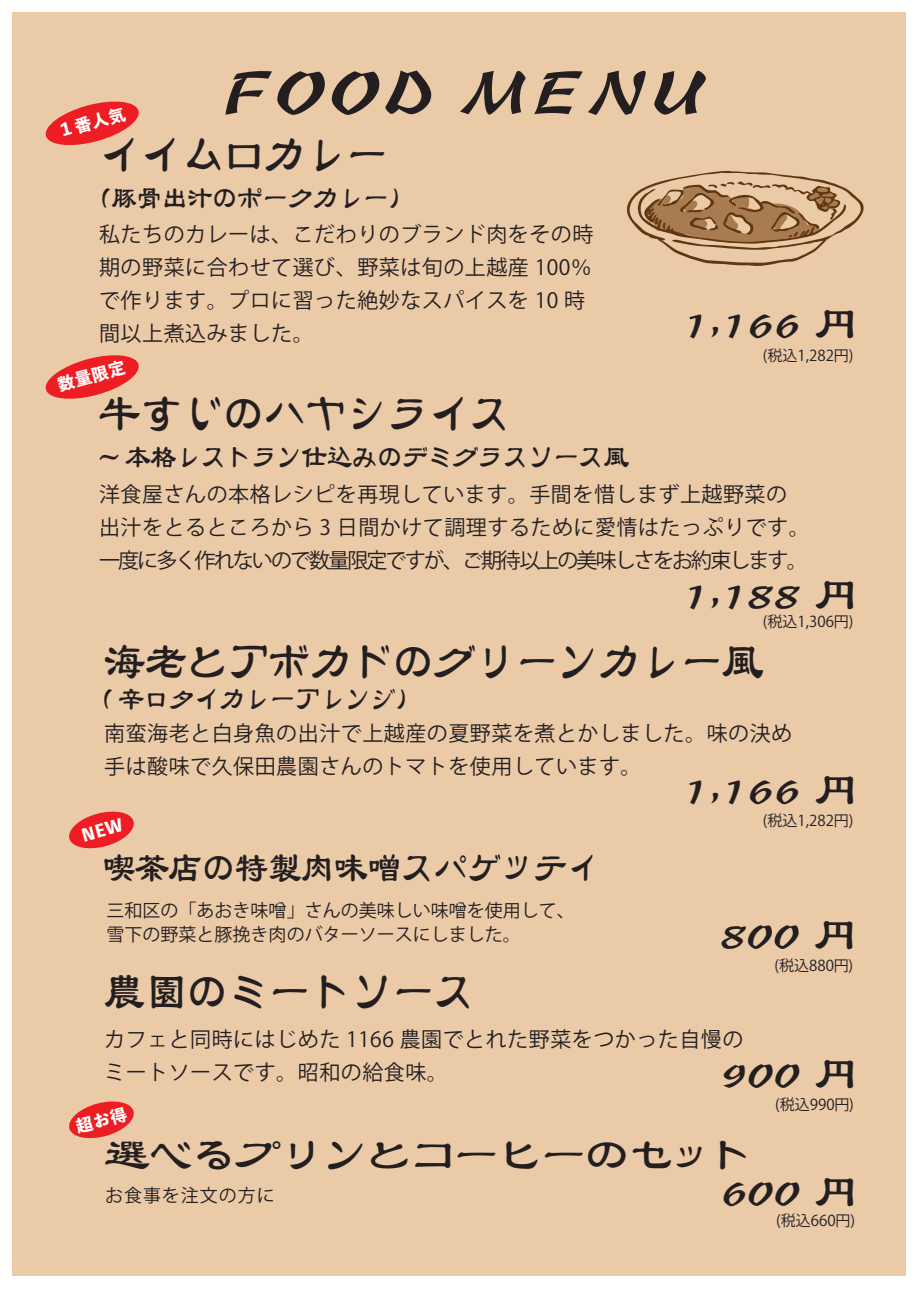
<style>
.page{position:relative;width:919px;height:1289px;background:#fff}
.page>*{position:absolute;margin:0;border:0;box-sizing:border-box;transform-origin:0 0}
.t1{font:87.15px "ST Baoli TC";color:#231f20}
.t2{font:54px "ST Baoli TC";letter-spacing:-.01em;color:#231f20;scale:.77 1}
.t3{font:47.55px "ST Baoli TC";color:#231f20}
.t4{font:46.5px "ST Baoli TC";letter-spacing:-.065em;color:#231f20}
.t5{font:43.5px "ST Baoli TC";letter-spacing:-.01em;color:#231f20;scale:.77 1}
.t6{font:33px "ST Baoli TC";letter-spacing:-.01em;color:#231f20;scale:.77 1}
.t7{font:21px/33px "Koz Go Pr 6 N";letter-spacing:.025em;color:#231f20}
.t8{font:18px/24px "Koz Go Pr 6 N";color:#231f20}
.t9{font:18px "Koz Go Pr 6 N";letter-spacing:.05em;color:#231f20}
.t10{font:800 16.8px "Toppan Bunkyu Midashi Gothic Std N";color:#fff}
.t11{font:15px "Koz Go Pr 6 N";color:#231f20}
.s1{font-size:39px}
</style>
<div class="page">
<div style="left:13px;top:13px;width:893px;height:1263px;background:#ebcaa8"></div>
<svg style="left:627px;top:170px;width:237px;height:96px"></svg>
<svg style="left:45px;top:355px;width:94px;height:44px"></svg>
<svg style="left:45px;top:101px;width:94px;height:44px"></svg>
<svg style="left:69px;top:811px;width:65px;height:38px"></svg>
<svg style="left:69px;top:1101px;width:65px;height:38px"></svg>
<h1 class="t1" style="left:220px;top:35px;width:489px">FOOD MENU</h1>
<h2 class="t2" style="left:99px;top:121px;width:376px">イイムロカレー</h2>
<p class="t10" style="left:55px;top:118px;width:71px;rotate:-15deg">１番人気</p>
<h3 class="t6" style="left:86px;top:177px;width:427px">（豚骨出汁のポークカレー）</h3>
<p class="t7" style="left:99px;top:218px;width:496px">私たちのカレーは、こだわりのブランド肉をその時期の野菜に合わせて選び、野菜は旬の上越産 100％で作ります。プロに習った絶妙なスパイスを 10 時間以上煮込みました。</p>
<p class="t10" style="left:55px;top:372px;width:71px;rotate:-15deg">数量限定</p>
<h2 class="t2" style="left:99px;top:381px;width:537px">牛すじのハヤシライス</h2>
<h3 class="t3" style="left:682px;top:294px;width:179px">1,166 円</h3>
<p class="t11" style="left:763px;top:347px;width:92px">(税込1,282円)</p>
<h3 class="t6" style="left:99px;top:437px;width:690px">~ 本格レストラン仕込みのデミグラスソース風</h3>
<p class="t7" style="left:99px;top:478px;width:712px">洋食屋さんの本格レシピを再現しています。手間を惜しまず上越野菜の出汁をとるところから 3 日間かけて調理するために愛情はたっぷりです。一度に多く作れないので数量限定ですが、ご期待以上の美味しさをお約束します。</p>
<h3 class="t3" style="left:682px;top:565px;width:179px">1,188 円</h3>
<p class="t11" style="left:763px;top:613px;width:92px">(税込1,306円)</p>
<h2 class="t2" style="left:104px;top:628px;width:857px">海老とアボカドのグリーンカレー風</h2>
<h3 class="t6" style="left:104px;top:678px;width:413px">( 辛口タイカレーアレンジ）</h3>
<p class="t7" style="left:104px;top:717px;width:689px">南蛮海老と白身魚の出汁で上越産の夏野菜を煮とかしました。味の決め手は酸味で久保田農園さんのトマトを使用しています。</p>
<h3 class="t3" style="left:682px;top:761px;width:179px">1,166 円</h3>
<p class="t11" style="left:763px;top:812px;width:92px">(税込1,282円)</p>
<h3 class="t5" style="left:102px;top:841px;width:648px">喫茶店の特製肉味噌スパゲッティ</h3>
<p class="t8" style="left:106px;top:898px;width:469px">三和区の「あおき味噌」さんの美味しい味噌を使用して、雪下の野菜と豚挽き肉のバターソースにしました。</p>
<h3 class="t3" style="left:720px;top:905px;width:141px">800 円</h3>
<p class="t11" style="left:774px;top:957px;width:80px">(税込880円)</p>
<h2 class="t2" style="left:104px;top:958px;width:483px">農園のミートソース</h2>
<p class="t7" style="left:104px;top:1023px;width:640px">カフェと同時にはじめた 1166 農園でとれた野菜をつかった自慢のミートソースです。昭和の給食味。</p>
<h3 class="t3" style="left:721px;top:1044px;width:141px">900 円</h3>
<p class="t11" style="left:775px;top:1095px;width:80px">(税込990円)</p>
<h3 class="t4" style="left:104px;top:1126px;width:651px">選べるプリンとコーヒーのセ<span class="s1">ッ</span>ト</h3>
<p class="t9" style="left:105px;top:1185px;width:171px">お食事を注文の方に</p>
<h3 class="t3" style="left:721px;top:1162px;width:141px">600 円</h3>
<p class="t11" style="left:776px;top:1211px;width:80px">(税込660円)</p>
</div>
